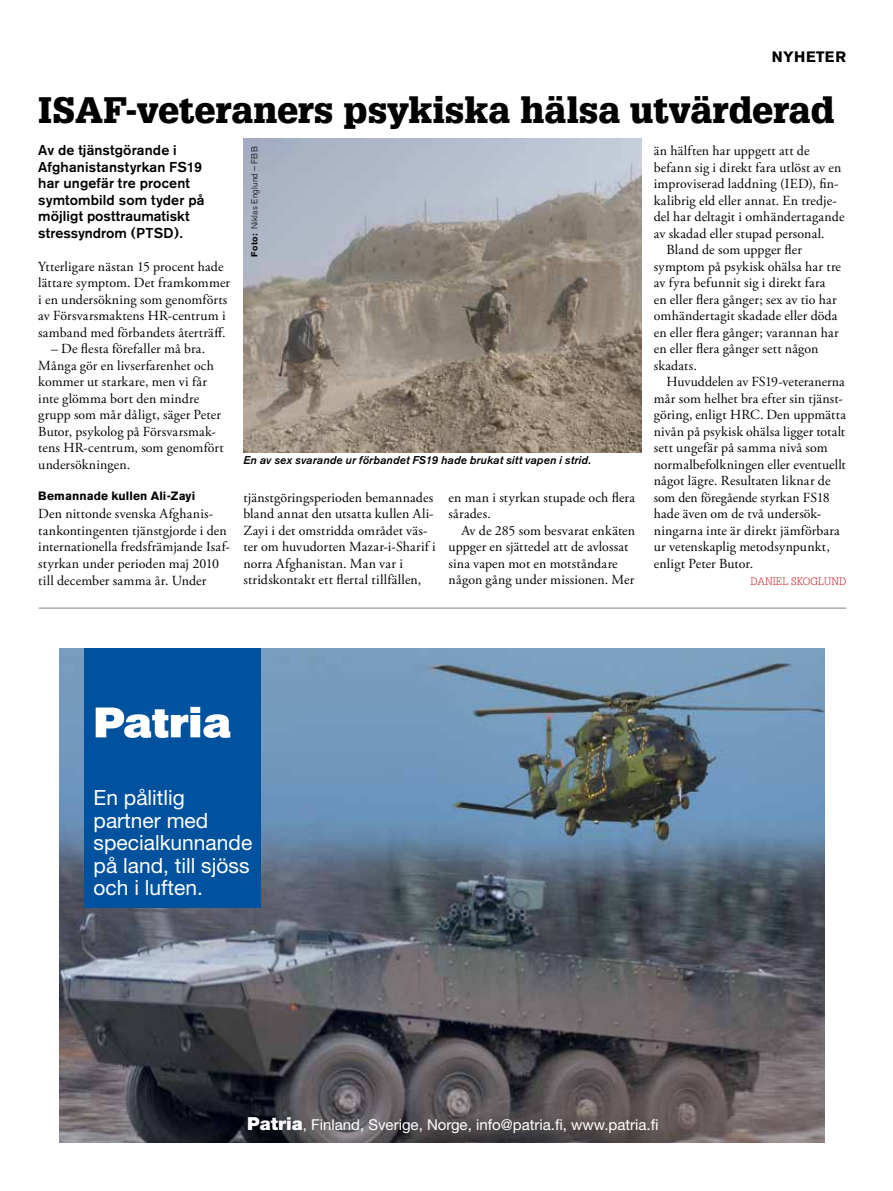
<style>
.page{position:relative;width:893px;height:1191px;background:#fff}
.page>*{position:absolute;margin:0;border:0;box-sizing:border-box;transform-origin:0 0}
.t1{font:900 36px "Glypha";letter-spacing:.005em;color:#000}
.t2{font:21px/22.5px "Helvetica Neue LT Std";color:#fff}
.t3{font:15px "Helvetica Neue LT Std";color:#fff}
.t4{font:700 15px "Akzidenz Grotesk BE";letter-spacing:.02em;color:#000}
.t5{font:500 14.25px/16.5px "Akzidenz Grotesk BE";letter-spacing:.01em;color:#000}
.t6{font:13.8px/16.5px "Adobe Garamond Pro";letter-spacing:.01em;color:#000}
.t7{font:700 12px "Akzidenz Grotesk BE";letter-spacing:.015em;color:#000}
.t8{font:italic 500 11.25px "Akzidenz Grotesk BE";letter-spacing:.015em;color:#000}
.t9{font:300 10.5px "Glypha";letter-spacing:.01em;color:#c4161c}
.t10{font:300 8.7px "Akzidenz Grotesk BE";letter-spacing:.025em;color:#000}
.s1{font-weight:700}
.s2{font-weight:900;font-size:18px}
</style>
<div class="page">
<img style="left:60px;top:648px;width:765px;height:494px">
<div style="left:84px;top:648px;width:176px;height:260px;background:#00529e"></div>
<svg style="left:96px;top:707px;width:134px;height:31px"></svg>
<hr style="left:39px;top:607px;width:807px;height:1px;background:#808285">
<img style="left:243px;top:139px;width:398px;height:313px">
<p class="t4" style="left:772px;top:48px;width:71px">Nyheter</p>
<h1 class="t1" style="left:38px;top:88px;width:798px">ISAF-veteraners psykiska hälsa utvärderad</h1>
<p class="t5" style="left:38px;top:142px;width:168px">Av de tjänstgörande i<br>Afghanistanstyrkan FS19 har ungefär tre procent symtombild som tyder på möjligt posttraumatiskt stressyndrom (PTSD).</p>
<p class="t6" style="left:38px;top:259px;width:193px">Ytterligare nästan 15 procent hade lättare symptom. Det framkommer i en undersökning som genomförts av Försvarsmaktens HR-centrum i samband med förbandets återträff.</p>
<p class="t6" style="left:38px;top:341px;width:187px;text-indent:13px">– De flesta förefaller må bra.<br>Många gör en livserfarenhet och kommer ut starkare, men vi får inte glömma bort den mindre grupp som mår dåligt, säger Peter<br>Butor, psykolog på Försvarsmak&shy;tens HR-centrum, som genomfört undersökningen.</p>
<p class="t7" style="left:38px;top:489px;width:159px">Bemannade kullen Ali-Zayi</p>
<p class="t6" style="left:38px;top:506px;width:192px">Den nittonde svenska Afghanis&shy;tankontingenten tjänstgjorde i den internationella fredsfrämjande Isaf&shy;styrkan under perioden maj 2010 till december samma år. Under</p>
<p class="t6" style="left:654px;top:143px;width:157px">än hälften har uppgett att de</p>
<p class="t6" style="left:654px;top:160px;width:189px">befann sig i direkt fara utlöst av en</p>
<p class="t6" style="left:654px;top:176px;width:186px">improviserad laddning (IED), fin-</p>
<p class="t6" style="left:654px;top:193px;width:184px">kalibrig eld eller annat. En tredje-</p>
<p class="t6" style="left:654px;top:209px;width:192px">del har deltagit i omhändertagande</p>
<p class="t6" style="left:654px;top:226px;width:172px">av skadad eller stupad personal.</p>
<p class="t6" style="left:666px;top:242px;width:137px">Bland de som uppger fler</p>
<p class="t6" style="left:654px;top:259px;width:189px">symptom på psykisk ohälsa har tre</p>
<p class="t6" style="left:654px;top:275px;width:173px">av fyra befunnit sig i direkt fara</p>
<p class="t6" style="left:654px;top:292px;width:185px">en eller flera gånger; sex av tio har</p>
<p class="t6" style="left:654px;top:308px;width:185px">omhändertagit skadade eller döda</p>
<p class="t6" style="left:654px;top:325px;width:186px">en eller flera gånger; varannan har</p>
<p class="t6" style="left:654px;top:341px;width:166px">en eller flera gånger sett någon</p>
<p class="t6" style="left:654px;top:358px;width:45px">skadats.</p>
<p class="t6" style="left:666px;top:374px;width:180px">Huvuddelen av FS19-veteranerna</p>
<p class="t6" style="left:654px;top:391px;width:191px">mår som helhet bra efter sin tjänst-</p>
<p class="t6" style="left:654px;top:407px;width:194px">göring, enligt HRC. Den uppmätta</p>
<p class="t6" style="left:654px;top:424px;width:193px">nivån på psykisk ohälsa ligger totalt</p>
<p class="t6" style="left:654px;top:440px;width:175px">sett ungefär på samma nivå som</p>
<p class="t6" style="left:654px;top:457px;width:194px">normalbefolkningen eller eventuellt</p>
<p class="t6" style="left:654px;top:473px;width:178px">något lägre. Resultaten liknar de</p>
<p class="t6" style="left:654px;top:490px;width:178px">som den föregående styrkan FS18</p>
<p class="t6" style="left:654px;top:506px;width:169px">hade även om de två undersök-</p>
<p class="t6" style="left:654px;top:523px;width:188px">ningarna inte är direkt jämförbara</p>
<p class="t6" style="left:654px;top:539px;width:177px">ur vetenskaplig metodsynpunkt,</p>
<p class="t6" style="left:654px;top:556px;width:101px">enligt Peter Butor.</p>
<p class="t9" style="left:750px;top:575px;width:96px">DANIEL SKOGLUND</p>
<p class="t10" style="left:250px;top:257px;width:111px;rotate:-90deg"><span class="s1">Foto:</span> N iklas Englund – FBB</p>
<p class="t8" style="left:243px;top:453px;width:349px">En av sex svarande ur förbandet FS19 hade brukat sitt vapen i strid.</p>
<p class="t6" style="left:243px;top:490px;width:194px">tjänstgöringsperioden bemannades bland annat den utsatta kullen Ali-Zayi i det omstridda området väs&shy;ter om huvudorten Mazar-i-Sharif i norra Afghanistan. Man var i stridskontakt ett flertal tillfällen,</p>
<p class="t6" style="left:449px;top:490px;width:188px">en man i styrkan stupade och flera sårades.</p>
<p class="t6" style="left:449px;top:523px;width:188px;text-indent:13px">Av de 285 som besvarat enkäten uppger en sjättedel att de avlossat sina vapen mot en motståndare någon gång under missionen. Mer</p>
<h2 class="t2" style="left:94px;top:786px;width:160px">En pålitlig partner med specialkunnande på land, till sjöss och i luften.</h2>
<p class="t3" style="left:247px;top:1115px;width:413px"><span class="s2">Patria</span>, Finland, Sverige, Norge, info@patria.fi, www.patria.fi</p>
</div>
